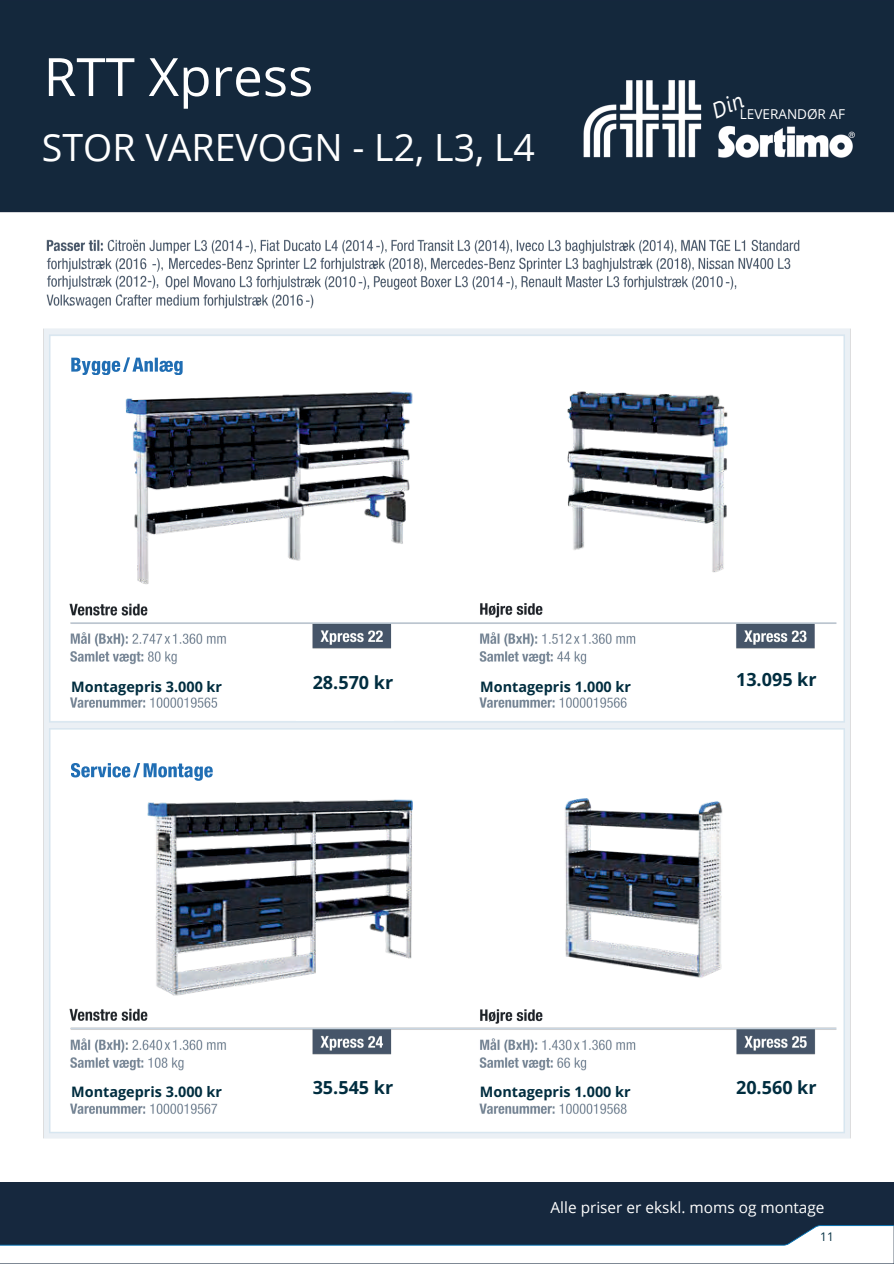
<style>
.page{position:relative;width:894px;height:1264px;background:#fff}
.page>*{position:absolute;margin:0;border:0;box-sizing:border-box;transform-origin:0 0}
.t1{font:52.8px "Open Sans";color:#fff}
.t2{font:37.5px "Open Sans";color:#fff}
.t3{font:700 18px "Open Sans";color:#002d3f}
.t4{font:15.3px "Open Sans";color:#fff}
.t5{font:700 14.4px "Open Sans";color:#002d3f}
.t6{font:13.65px "Open Sans";color:#fff}
.t7{font:11.85px "Open Sans";color:#002d3f}
</style>
<div class="page">
<div style="left:0;top:1182px;width:893px;height:81px;background:#16283e"></div>
<svg style="left:0;top:1225px;width:893px;height:38px"></svg>
<img style="left:43px;top:328px;width:808px;height:811px">
<div style="left:0;top:0;width:893px;height:213px;background:#14283c"></div>
<img style="left:79px;top:340px;width:384px;height:256px">
<img style="left:90px;top:731px;width:385px;height:270px">
<img style="left:484px;top:345px;width:326px;height:251px">
<img style="left:482px;top:749px;width:321px;height:252px">
<svg style="left:71px;top:763px;width:142px;height:17px"></svg>
<svg style="left:71px;top:357px;width:111px;height:18px"></svg>
<img style="left:63px;top:596px;width:779px;height:59px">
<img style="left:63px;top:1001px;width:779px;height:60px">
<img style="left:46px;top:239px;width:754px;height:70px">
<div style="left:296px;top:653px;width:97px;height:68px;background:#fff"></div>
<div style="left:719px;top:650px;width:97px;height:68px;background:#fff"></div>
<div style="left:296px;top:1061px;width:97px;height:68px;background:#fff"></div>
<div style="left:296px;top:1057px;width:97px;height:68px;background:#fff"></div>
<div style="left:719px;top:1057px;width:97px;height:68px;background:#fff"></div>
<svg style="left:710px;top:95px;width:34px;height:23px"></svg>
<p class="t1" style="left:44px;top:40px;width:271px">RTT Xpress</p>
<p class="t2" style="left:42px;top:121px;width:494px">STOR VAREVOGN - L2, L3, L4</p>
<h3 class="t6" style="left:739px;top:104px;width:107px">LEVERANDØR AF</h3>
<p class="t5" style="left:71px;top:676px;width:152px">Montagepris 3.000 kr</p>
<h4 class="t3" style="left:312px;top:669px;width:82px">28.570 kr</h4>
<h4 class="t5" style="left:480px;top:676px;width:152px">Montagepris 1.000 kr</h4>
<h5 class="t3" style="left:735px;top:667px;width:82px">13.095 kr</h5>
<p class="t5" style="left:71px;top:1081px;width:152px">Montagepris 3.000 kr</p>
<h5 class="t3" style="left:312px;top:1077px;width:82px">35.545 kr</h5>
<p class="t3" style="left:735px;top:1074px;width:82px">20.560 kr</p>
<p class="t5" style="left:479px;top:1081px;width:152px">Montagepris 1.000 kr</p>
<h1 class="t4" style="left:550px;top:1196px;width:275px">Alle priser er ekskl. moms og montage</h1>
<h2 class="t7" style="left:820px;top:1228px;width:15px">11</h2>
</div>
